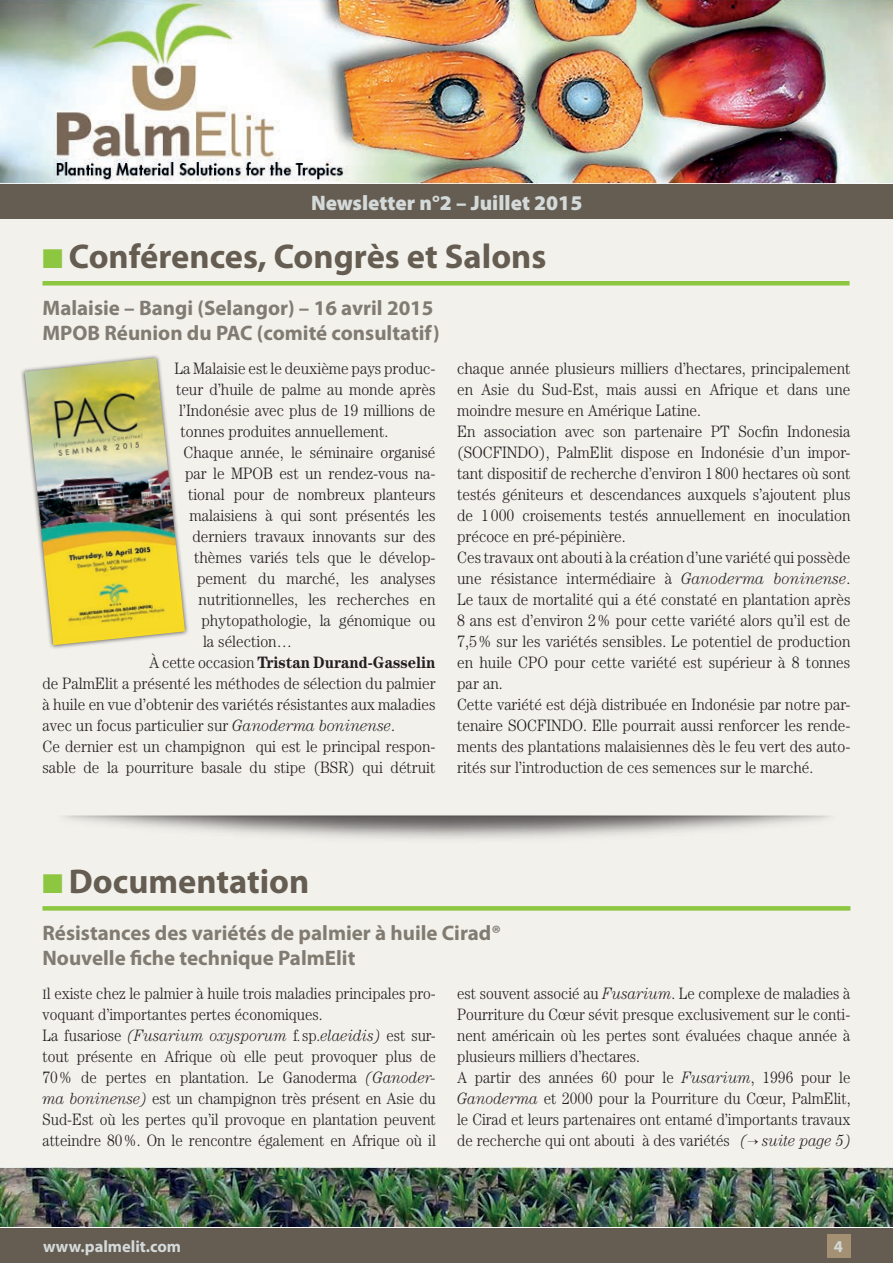
<style>
.page{position:relative;width:893px;height:1263px;background:#fff}
.page>*{position:absolute;margin:0;border:0;box-sizing:border-box;transform-origin:0 0}
.t1{font:700 34.5px "Myriad Pro";color:#655c52}
.t2{font:700 21px/25.2px "Myriad Pro";color:#817b72}
.t3{font:900 21px "Myriad Pro";color:#d4dad9}
.t4{font:300 16.5px/21px "Century";color:#231f20;scale:.92 1}
.t5{font:300 16.5px/21px "Century";color:#231f20;scale:.9 1}
.t6{font:700 16.5px "Century";color:#231f20;scale:.92 1}
.t7{font:700 16.5px "Myriad Pro";color:#d4dad9}
.s1{color:#8dc641}
.s2{font-weight:300}
.s3{font-style:italic}
.s4{font-size:13.5px}
</style>
<div class="page">
<div style="left:0;top:202px;width:893px;height:974px;background:#f2f1ec"></div>
<img style="left:63px;top:815px;width:767px;height:24px">
<img style="left:0;top:0;width:893px;height:183px">
<div style="left:0;top:1229px;width:893px;height:34px;background:#655c52"></div>
<img style="left:0;top:1167px;width:893px;height:60px">
<div style="left:0;top:185px;width:893px;height:34px;background:#655c52"></div>
<div style="left:827px;top:1234px;width:23px;height:24px;background:#a49072"></div>
<hr style="left:43px;top:281px;width:807px;height:4px;background:#8dc641">
<div style="left:43px;top:906px;width:807px;height:5px;background:#8dc641"></div>
<div style="left:20px;top:354px;width:170px;height:296px;background:#231f20;opacity:.75"></div>
<img style="left:25px;top:358px;width:160px;height:287px">
<p class="t3" style="left:311px;top:189px;width:273px">Newsletter n°2 – Juillet 2015</p>
<h1 class="t1" style="left:43px;top:234px;width:505px"><span class="s1">■</span> Conférences, Congrès et Salons</h1>
<p class="t2" style="left:43px;top:294px;width:399px">Malaisie – Bangi (Selangor) – 16 avril 2015<br>MPOB Réunion du PAC (comité consultatif)</p>
<p class="t4" style="left:175px;top:357px;width:285px">La Malaisie est le deuxième pays produc-</p>
<p class="t4" style="left:176px;top:378px;width:284px">teur d’huile de palme au monde après</p>
<p class="t4" style="left:179px;top:399px;width:280px">l’Indonésie avec plus de 19 millions de</p>
<p class="t4" style="left:181px;top:420px;width:227px">tonnes produites annuellement.</p>
<p class="t4" style="left:184px;top:441px;width:275px">Chaque année, le séminaire organisé</p>
<p class="t4" style="left:185px;top:462px;width:274px">par le MPOB est un rendez-vous na-</p>
<p class="t4" style="left:188px;top:483px;width:271px">tional pour de nombreux planteurs</p>
<p class="t4" style="left:190px;top:504px;width:269px">malaisiens à qui sont présentés les</p>
<p class="t4" style="left:193px;top:525px;width:266px">derniers travaux innovants sur des</p>
<p class="t4" style="left:194px;top:546px;width:264px">thèmes variés tels que le dévelop-</p>
<p class="t4" style="left:197px;top:567px;width:261px">pement du marché, les analyses</p>
<p class="t4" style="left:199px;top:588px;width:259px">nutritionnelles, les recherches en</p>
<p class="t4" style="left:202px;top:609px;width:256px">phytopathologie, la génomique ou</p>
<p class="t4" style="left:203px;top:630px;width:98px">la sélection…</p>
<p class="t6" style="left:149px;top:652px;width:313px"><span class="s2">À cette occasion</span> Tristan Durand-Gasselin</p>
<p class="t4" style="left:43px;top:672px;width:429px">de PalmElit a présenté les méthodes de sélection du palmier</p>
<p class="t4" style="left:43px;top:693px;width:429px">à huile en vue d’obtenir des variétés résistantes aux maladies</p>
<p class="t4" style="left:43px;top:714px;width:385px">avec un focus particulier sur <span class="s3">Ganoderma boninense</span>.</p>
<p class="t4" style="left:43px;top:735px;width:429px">Ce dernier est un champignon qui est le principal respon-</p>
<p class="t4" style="left:43px;top:756px;width:429px">sable de la pourriture basale du stipe (BSR) qui détruit</p>
<p class="t4" style="left:457px;top:357px;width:429px">chaque année plusieurs milliers d’hectares, principalement en Asie du Sud-Est, mais aussi en Afrique et dans une moindre mesure en Amérique Latine.<br>En association avec son partenaire PT Socfin Indonesia (SOCFINDO), PalmElit dispose en Indonésie d’un impor&shy;tant dispositif de recherche d’environ 1800 hectares où sont testés géniteurs et descendances auxquels s’ajoutent plus de 1000 croisements testés annuellement en inoculation précoce en pré-pépinière.<br>Ces travaux ont abouti à la création d’une variété qui possède une résistance intermédiaire à <span class="s3">Ganoderma boninense</span>.<br>Le taux de mortalité qui a été constaté en plantation après 8 ans est d’environ 2% pour cette variété alors qu’il est de 7,5% sur les variétés sensibles. Le potentiel de production en huile CPO pour cette variété est supérieur à 8 tonnes par an.<br>Cette variété est déjà distribuée en Indonésie par notre par&shy;tenaire SOCFINDO. Elle pourrait aussi renforcer les rende&shy;ments des plantations malaisiennes dès le feu vert des auto&shy;rités sur l’introduction de ces semences sur le marché.</p>
<h1 class="t1" style="left:43px;top:859px;width:268px"><span class="s1">■</span> Documentation</h1>
<p class="t2" style="left:43px;top:919px;width:460px">Résistances des variétés de palmier à huile Cirad®<br>Nouvelle fiche technique PalmElit</p>
<p class="t5" style="left:43px;top:983px;width:439px"><span class="s4">I</span>l existe chez le palmier à huile trois maladies principales pro&shy;voquant d’importantes pertes économiques.<br>La fusariose <span class="s3">(Fusarium oxysporum</span> f<span class="s3">.</span>sp.<span class="s3">elaeidis)</span> est sur&shy;tout présente en Afrique où elle peut provoquer plus de 70% de pertes en plantation. Le Ganoderma <span class="s3">(Ganoder&shy;ma boninense)</span> est un champignon très présent en Asie du Sud-Est où les pertes qu’il provoque en plantation peuvent atteindre 80%. On le rencontre également en Afrique où il</p>
<p class="t5" style="left:457px;top:983px;width:439px">est souvent associé au <span class="s3">Fusarium</span>. Le complexe de maladies à Pourriture du Cœur sévit presque exclusivement sur le conti&shy;nent américain où les pertes sont évaluées chaque année à plusieurs milliers d’hectares.<br>A partir des années 60 pour le <span class="s3">Fusarium</span>, 1996 pour le <span class="s3">Ganoderma</span> et 2000 pour la Pourriture du Cœur, PalmElit, le -Cirad et leurs partenaires ont entamé d’importants travaux de recherche qui ont abouti à des variétés <span class="s3">(</span>→ <span class="s3">suite page 5)</span></p>
<p class="t7" style="left:43px;top:1236px;width:139px">www.palmelit.com</p>
<p class="t7" style="left:834px;top:1236px;width:11px">4</p>
</div>
